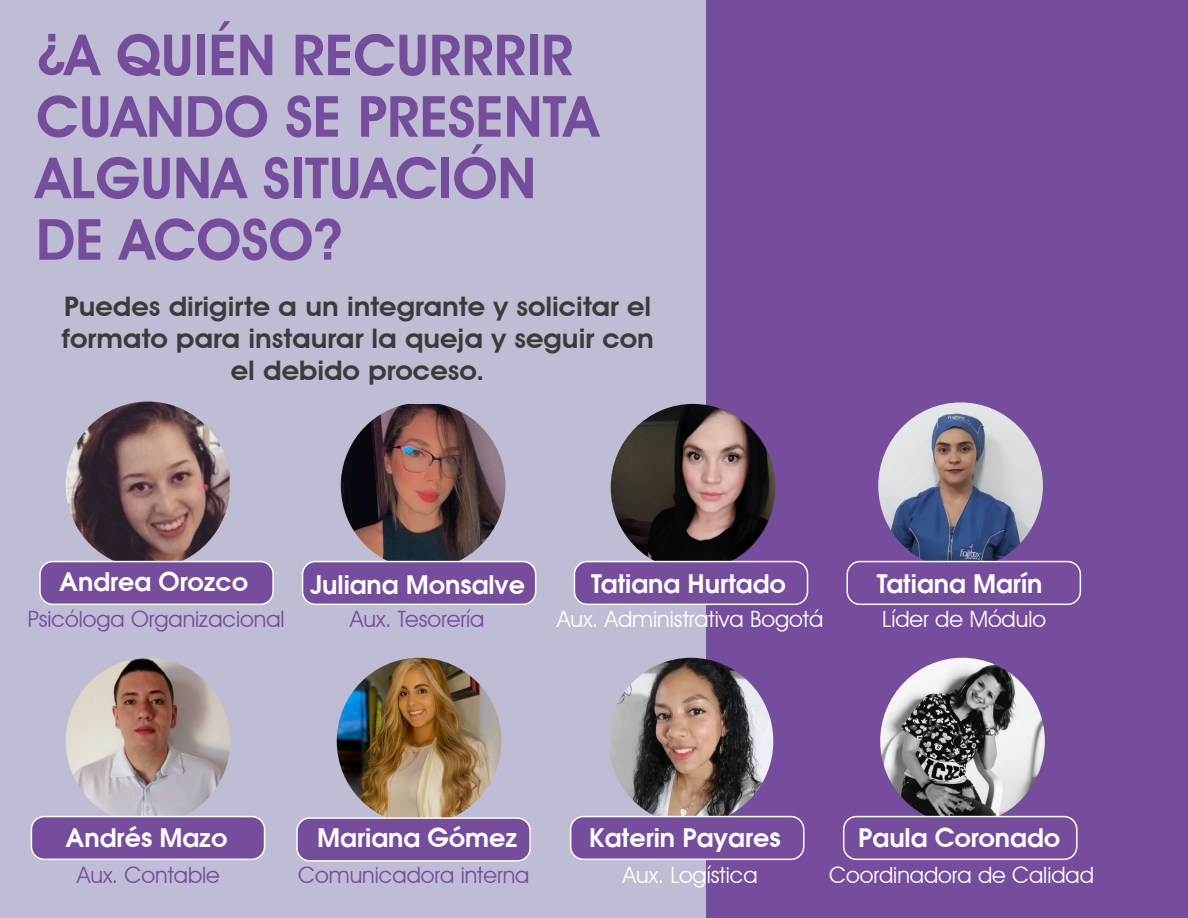
<style>
.page{position:relative;width:1188px;height:918px;background:#fff}
.page>*{position:absolute;margin:0;border:0;box-sizing:border-box;transform-origin:0 0}
.t1{font:600 57px/61.5px "Avant Garde IT Cby BT";color:#764c9c}
.t2{font:600 27px/32.4px "Avant Garde IT Cby BT";color:#383d3b;text-align:center;scale:1.06 1}
.t3{font:600 25.5px "Avant Garde";color:#fff}
.t4{font:22.5px "Avant Garde IT Cby BT";color:#fff}
.t5{font:22.5px "Avant Garde IT Cby BT";color:#764c9c}
</style>
<div class="page">
<div style="left:0;top:0;width:707px;height:918px;background:#bfbdd5"></div>
<div style="left:707px;top:0;width:481px;height:918px;background:#764c9c"></div>
<img style="left:66px;top:402px;width:164px;height:159px">
<img style="left:341px;top:404px;width:164px;height:157px">
<img style="left:611px;top:404px;width:164px;height:157px">
<img style="left:878px;top:402px;width:165px;height:159px">
<img style="left:880px;top:658px;width:165px;height:158px">
<img style="left:609px;top:658px;width:164px;height:158px">
<img style="left:337px;top:658px;width:164px;height:159px">
<img style="left:66px;top:658px;width:164px;height:158px">
<div style="left:40px;top:562px;width:233px;height:42px;background:#764c9c;border-radius:13px"></div>
<div style="left:39px;top:561px;width:235px;height:44px;border:2px solid #fff;border-radius:13px"></div>
<div style="left:31px;top:817px;width:234px;height:42px;background:#764c9c;border-radius:13px"></div>
<div style="left:31px;top:816px;width:234px;height:44px;border:2px solid #fff;border-radius:13px"></div>
<div style="left:297px;top:818px;width:233px;height:43px;background:#764c9c;border-radius:13px"></div>
<div style="left:296px;top:817px;width:235px;height:45px;border:2px solid #fff;border-radius:13px"></div>
<div style="left:571px;top:817px;width:233px;height:42px;background:#764c9c;border-radius:13px"></div>
<div style="left:570px;top:816px;width:234px;height:44px;border:2px solid #fff;border-radius:13px"></div>
<div style="left:843px;top:816px;width:235px;height:44px;border:2px solid #fff;border-radius:13px"></div>
<div style="left:303px;top:562px;width:233px;height:42px;background:#764c9c;border-radius:13px"></div>
<div style="left:302px;top:561px;width:234px;height:44px;border:2px solid #fff;border-radius:13px"></div>
<div style="left:574px;top:562px;width:234px;height:42px;background:#764c9c;border-radius:13px"></div>
<div style="left:574px;top:561px;width:234px;height:44px;border:2px solid #fff;border-radius:13px"></div>
<div style="left:846px;top:561px;width:235px;height:44px;border:2px solid #fff;border-radius:13px"></div>
<h1 class="t1" style="left:36px;top:24px;width:564px">¿A QUIÉN RECURRRIR<br>CUANDO SE PRESENTA<br>ALGUNA SITUACIÓN<br>DE ACOSO?</h1>
<p class="t2" style="left:62px;top:290px;width:560px">Puedes dirigirte a un integrante y solicitar el formato para instaurar la queja y seguir con el debido proceso.</p>
<p class="t3" style="left:59px;top:565px;width:191px">Andrea Orozco</p>
<p class="t5" style="left:28px;top:606px;width:258px">Psicóloga Organizacional</p>
<p class="t3" style="left:310px;top:568px;width:217px">Juliana Monsalve</p>
<p class="t3" style="left:591px;top:566px;width:196px">Tatiana Hurtado</p>
<p class="t3" style="left:877px;top:566px;width:167px">Tatiana Marín</p>
<p class="t4" style="left:882px;top:606px;width:165px">Líder de Módulo</p>
<p class="t5" style="left:350px;top:606px;width:136px">Aux. Tesorería</p>
<p class="t4" style="left:557px;top:606px;width:268px">Aux. Administrativa Bogotá</p>
<p class="t3" style="left:66px;top:821px;width:163px">Andrés Mazo</p>
<p class="t3" style="left:317px;top:821px;width:201px">Mariana Gómez</p>
<p class="t3" style="left:589px;top:821px;width:193px">Katerin Payares</p>
<p class="t3" style="left:858px;top:821px;width:204px">Paula Coronado</p>
<p class="t5" style="left:77px;top:861px;width:144px">Aux. Contable</p>
<p class="t5" style="left:298px;top:861px;width:233px">Comunicadora interna</p>
<p class="t4" style="left:623px;top:861px;width:136px">Aux. Logística</p>
<p class="t4" style="left:829px;top:862px;width:266px">Coordinadora de Calidad</p>
</div>
